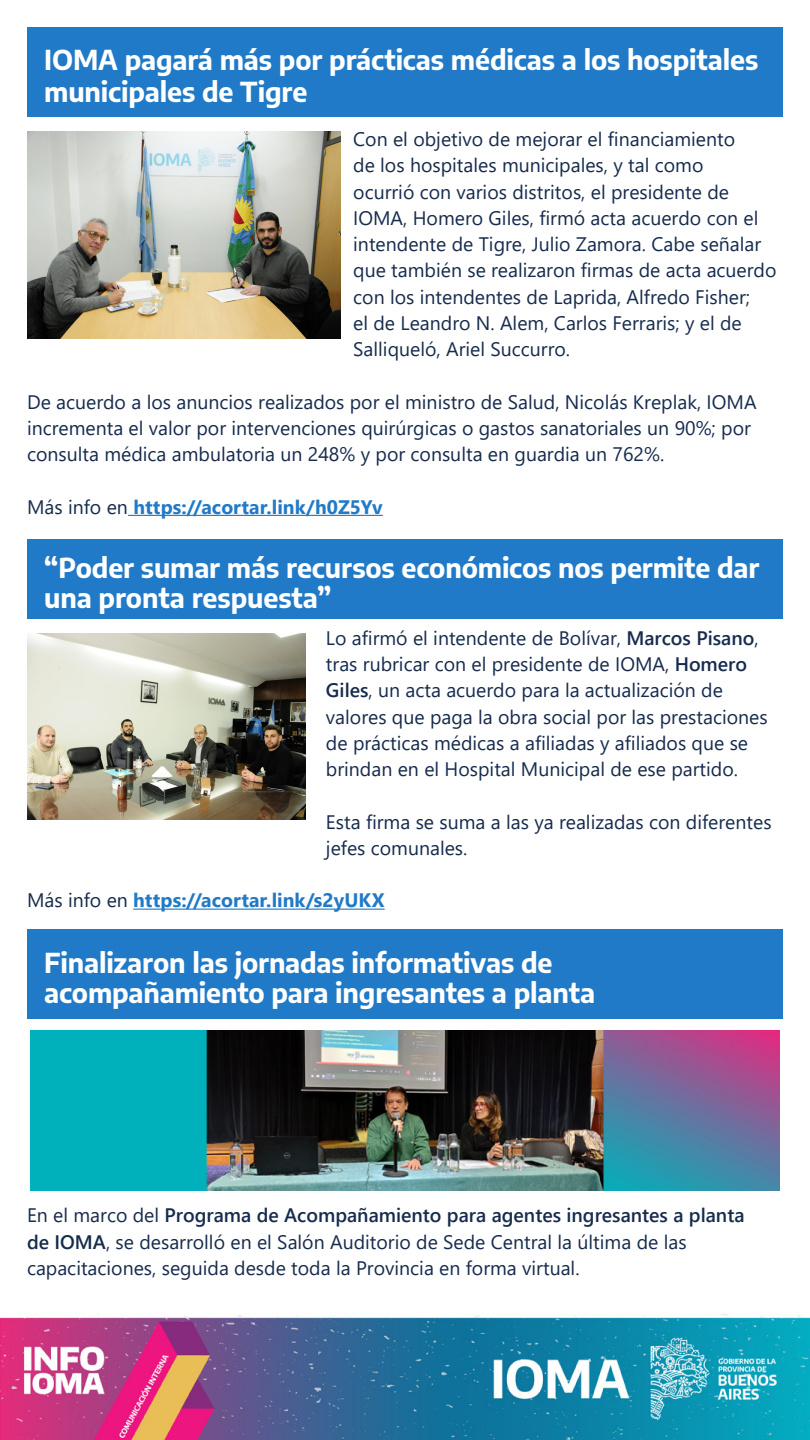
<style>
.page{position:relative;width:810px;height:1440px;background:#fff}
.page>*{position:absolute;margin:0;border:0;box-sizing:border-box;transform-origin:0 0}
.t1{font:700 27px/30px "Encode Sans";letter-spacing:-.005em;color:#fff}
.t2{font:19.5px/26.2px "Segoe UI";color:#172b4d}
.t3{font:700 19.5px "Segoe UI";color:#217ac7}
.s1{font-weight:400;color:#172b4d}
.s2{font-weight:600}
</style>
<div class="page">
<img style="left:0;top:1314px;width:810px;height:126px">
<hr style="left:128px;top:515px;width:255px;height:1px;background:#217ac7">
<hr style="left:133px;top:909px;width:252px;height:1px;background:#217ac7">
<div style="left:27px;top:27px;width:756px;height:90px;background:#217ac7"></div>
<div style="left:27px;top:540px;width:756px;height:79px;background:#217ac7"></div>
<div style="left:27px;top:930px;width:756px;height:89px;background:#217ac7"></div>
<img style="left:27px;top:132px;width:313px;height:206px">
<img style="left:30px;top:1031px;width:750px;height:159px">
<img style="left:27px;top:634px;width:279px;height:185px">
<p class="t1" style="left:44px;top:43px;width:716px;line-height:31.5px">IOMA pagará más por prácticas médicas a los hospitales municipales de Tigre</p>
<p class="t2" style="left:353px;top:124px;width:425px">Con el objetivo de mejorar el financiamiento<br>de los hospitales municipales, y tal como<br>ocurrió con varios distritos, el presidente de IOMA, Homero Giles, firmó acta acuerdo con el intendente de Tigre, Julio Zamora. Cabe señalar que también se realizaron firmas de acta acuerdo con los intendentes de Laprida, Alfredo Fisher;<br>el de Leandro N. Alem, Carlos Ferraris; y el de Salliqueló, Ariel Succurro.</p>
<p class="t2" style="left:27px;top:387px;width:731px">De acuerdo a los anuncios realizados por el ministro de Salud, Nicolás Kreplak, IOMA incrementa el valor por intervenciones quirúrgicas o gastos sanatoriales un 90%; por consulta médica ambulatoria un 248% y por consulta en guardia un 762%.</p>
<p class="t3" style="left:27px;top:488px;width:357px"><span class="s1">Más info en</span> https://acortar.link/h0Z5Yv</p>
<p class="t1" style="left:44px;top:551px;width:717px">“Poder sumar más recursos económicos nos permite dar una pronta respuesta”</p>
<p class="t2" style="left:326px;top:623px;width:443px">Lo afirmó el intendente de Bolívar, <span class="s2">Marcos Pisano</span>, tras rubricar con el presidente de IOMA, <span class="s2">Homero Giles</span>, un acta acuerdo para la actualización de valores que paga la obra social por las prestaciones de prácticas médicas a afiliadas y afiliados que se brindan en el Hospital Municipal de ese partido.</p>
<p class="t2" style="left:326px;top:807px;width:447px">Esta firma se suma a las ya realizadas con diferentes jefes comunales.</p>
<p class="t3" style="left:27px;top:882px;width:359px"><span class="s1">Más info en</span> https://acortar.link/s2yUKX</p>
<p class="t1" style="left:44px;top:946px;width:553px">Finalizaron las jornadas informativas de acompañamiento para ingresantes a planta</p>
<p class="t2" style="left:27px;top:1201px;width:719px">En el marco del <span class="s2">Programa de Acompañamiento para agentes ingresantes a planta de IOMA</span>, se desarrolló en el Salón Auditorio de Sede Central la última de las capacitaciones, seguida desde toda la Provincia en forma virtual.</p>
</div>
